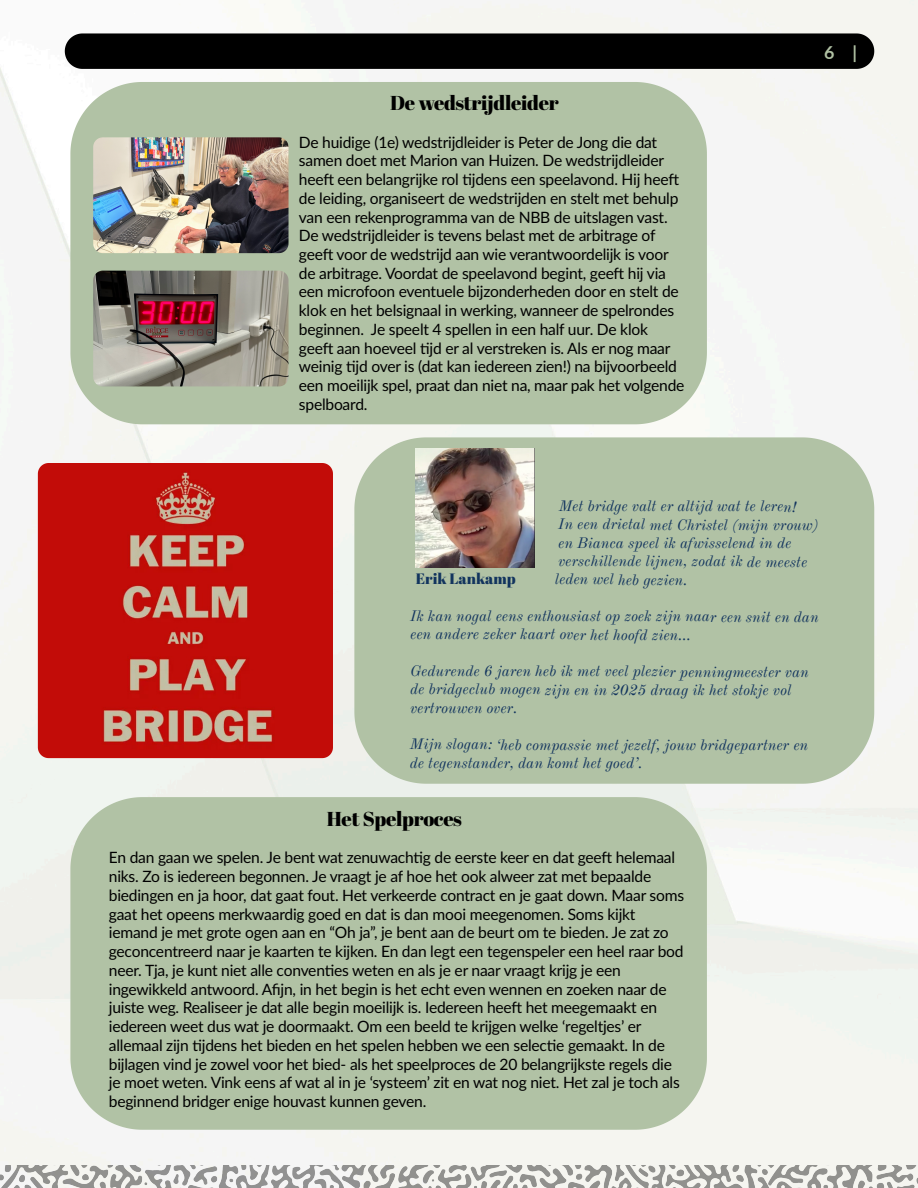
<style>
.page{position:relative;width:918px;height:1188px;background:#fff}
.page>*{position:absolute;margin:0;border:0;box-sizing:border-box;transform-origin:0 0}
.t1{font:20.1px "Abril Fatface";letter-spacing:-.015em;color:#000}
.t2{font:700 17.85px "Lato";color:#b1c2a4}
.t3{font:15.6px/18.8px "Lato";letter-spacing:-.015em;color:#000}
.t4{font:italic 15.15px/18.1px "Old Standard TT";letter-spacing:-.005em;color:#12345e}
.t5{font:15.15px "Abril Fatface";color:#12345e}
</style>
<div class="page">
<div style="left:70px;top:82px;width:637px;height:342px;background:#b1c2a5"></div>
<img style="left:93px;top:137px;width:196px;height:116px">
<img style="left:93px;top:271px;width:196px;height:115px">
<img style="left:0;top:1165px;width:918px;height:23px">
<div style="left:65px;top:33px;width:809px;height:36px;background:#000"></div>
<div style="left:354px;top:437px;width:520px;height:347px;background:#b1c2a5"></div>
<img style="left:415px;top:449px;width:119px;height:119px">
<div style="left:70px;top:797px;width:637px;height:333px;background:#b1c2a5"></div>
<img style="left:38px;top:463px;width:295px;height:295px">
<p class="t1" style="left:390px;top:89px;width:170px">De wedstrĳdleider</p>
<p class="t3" style="left:299px;top:132px;width:387px">De huidige (1e) wedstrijdleider is Peter de Jong die dat samen doet met Marion van Huizen. De wedstrijdleider heeft een belangrijke rol tijdens een speelavond. Hij heeft de leiding, organiseert de wedstrijden en stelt met behulp van een rekenprogramma van de NBB de uitslagen vast.<br>De wedstrijdleider is tevens belast met de arbitrage of geeft voor de wedstrijd aan wie verantwoordelijk is voor de arbitrage. Voordat de speelavond begint, geeft hij via een microfoon eventuele bijzonderheden door en stelt de klok en het belsignaal in werking, wanneer de spelrondes beginnen. Je speelt 4 spellen in een half uur. De klok geeft aan hoeveel tijd er al verstreken is. Als er nog maar weinig tijd over is (dat kan iedereen zien!) na bijvoorbeeld een moeilijk spel, praat dan niet na, maar pak het volgende spelboard.</p>
<p class="t2" style="left:824px;top:39px;width:34px">6 |</p>
<p class="t4" style="left:558px;top:496px;width:262px">Met bridge valt er altijd wat te leren!<br>In een drietal met Christel (mijn vrouw) en Bianca speel ik afwisselend in de verschillende lijnen, zodat ik de meeste</p>
<p class="t5" style="left:416px;top:568px;width:101px">Erik Lankamp</p>
<p class="t4" style="left:555px;top:569px;width:134px">leden wel heb gezien.</p>
<p class="t4" style="left:410px;top:606px;width:410px">Ik kan nogal eens enthousiast op zoek zijn naar een snit en dan een andere zeker kaart over het hoofd zien…</p>
<p class="t4" style="left:410px;top:661px;width:400px">Gedurende 6 jaren heb ik met veel plezier penningmeester van de bridgeclub mogen zijn en in 2025 draag ik het stokje vol vertrouwen over.</p>
<p class="t4" style="left:410px;top:735px;width:400px">Mijn slogan: ‘heb compassie met jezelf, jouw bridgepartner en de tegenstander, dan komt het goed’.</p>
<p class="t1" style="left:327px;top:805px;width:137px">Het Spelproces</p>
<p class="t3" style="left:109px;top:848px;width:577px">En dan gaan we spelen. Je bent wat zenuwachtig de eerste keer en dat geeft helemaal niks. Zo is iedereen begonnen. Je vraagt je af hoe het ook alweer zat met bepaalde biedingen en ja hoor, dat gaat fout. Het verkeerde contract en je gaat down. Maar soms gaat het opeens merkwaardig goed en dat is dan mooi meegenomen. Soms kijkt iemand je met grote ogen aan en “Oh ja”, je bent aan de beurt om te bieden. Je zat zo geconcentreerd naar je kaarten te kijken. En dan legt een tegenspeler een heel raar bod neer. Tja, je kunt niet alle conventies weten en als je er naar vraagt krijg je een ingewikkeld antwoord. Afijn, in het begin is het echt even wennen en zoeken naar de juiste weg. Realiseer je dat alle begin moeilijk is. Iedereen heeft het meegemaakt en iedereen weet dus wat je doormaakt. Om een beeld te krijgen welke ‘regeltjes’ er allemaal zijn tijdens het bieden en het spelen hebben we een selectie gemaakt. In de bijlagen vind je zowel voor het bied- als het speelproces de 20 belangrijkste regels die je moet weten. Vink eens af wat al in je ‘systeem’ zit en wat nog niet. Het zal je toch als beginnend bridger enige houvast kunnen geven.</p>
</div>
